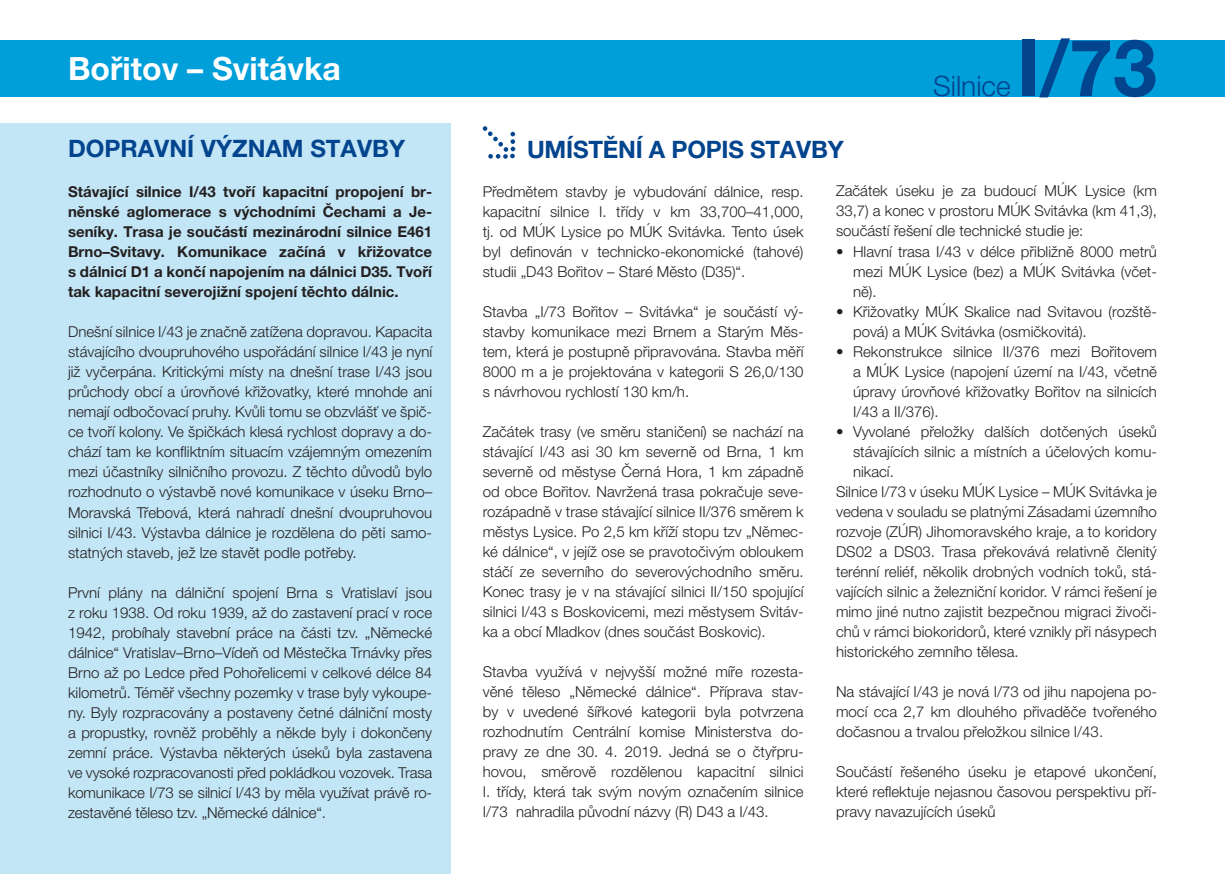
<style>
.page{position:relative;width:1225px;height:874px;background:#fff}
.page>*{position:absolute;margin:0;border:0;box-sizing:border-box;transform-origin:0 0}
.t1{font:700 78.8px "Helvetica Neue LT Pro";color:#02448d}
.t2{font:700 32px "Helvetica Neue LT Pro";color:#fff}
.t3{font:300 28.2px "Helvetica Neue LT Pro";color:#02448d}
.t4{font:700 24px "Helvetica Neue LT Pro";color:#02448d}
.t5{font:300 15px/20px "Helvetica Neue LT Pro";color:#231f20;text-align:justify}
.t6{font:700 15px/20px "Helvetica Neue LT Pro";color:#231f20;text-align:justify}
</style>
<div class="page">
<div style="left:0;top:40px;width:1225px;height:56px;background:#009fda"></div>
<div style="left:0;top:123px;width:450px;height:750px;background:#c3e6f6"></div>
<svg style="left:483px;top:126px;width:32px;height:33px"></svg>
<h2 class="t2" style="left:68px;top:48px;width:274px">Bořitov – Svitávka</h2>
<h3 class="t4" style="left:68px;top:133px;width:338px">DOPRAVNÍ VÝZNAM STAVBY</h3>
<p class="t6" style="left:68px;top:181px;width:366px">Stávající silnice I/43 tvoří kapacitní propojení br&shy;něnské aglomerace s východními Čechami a Je&shy;seníky. Trasa je součástí mezinárodní silnice E461<br>Brno–Svitavy. Komunikace začíná v křižovatce s dálnicí D1 a končí napojením na dálnici D35. Tvoří tak kapacitní severojižní spojení těchto dálnic.</p>
<p class="t5" style="left:68px;top:321px;width:366px">Dnešní silnice I/43 je značně zatížena dopravou. Kapacita stávajícího dvoupruhového uspořádání silnice I/43 je nyní již vyčerpána. Kritickými místy na dnešní trase I/43 jsou průchody obcí a úrovňové křižovatky, které mnohde ani nemají odbočovací pruhy. Kvůli tomu se obzvlášť ve špič&shy;ce tvoří kolony. Ve špičkách klesá rychlost dopravy a do&shy;chází tam ke konfliktním situacím vzájemným omezením mezi účastníky silničního provozu. Z těchto důvodů bylo rozhodnuto o výstavbě nové komunikace v úseku Brno– Moravská Třebová, která nahradí dnešní dvoupruhovou silnici I/43. Výstavba dálnice je rozdělena do pěti samo&shy;statných staveb, jež lze stavět podle potřeby.</p>
<p class="t5" style="left:68px;top:581px;width:366px">První plány na dálniční spojení Brna s Vratislaví jsou z roku 1938. Od roku 1939, až do zastavení prací v roce 1942, probíhaly stavební práce na části tzv. „Německé dálnice“ Vratislav–Brno–Vídeň od Městečka Trnávky přes Brno až po Ledce před Pohořelicemi v celkové délce 84 kilometrů. Téměř všechny pozemky v trase byly vykoupe&shy;ny. Byly rozpracovány a postaveny četné dálniční mosty a propustky, rovněž proběhly a někde byly i dokončeny zemní práce. Výstavba některých úseků byla zastavena ve vysoké rozpracovanosti před pokládkou vozovek. Trasa komunikace I/73 se silnicí I/43 by měla využívat právě ro&shy;zestavěné těleso tzv. „Německé dálnice“.</p>
<h3 class="t4" style="left:527px;top:135px;width:318px">UMÍSTĚNÍ A POPIS STAVBY</h3>
<h3 class="t3" style="left:933px;top:69px;width:79px">Silnice</h3>
<h1 class="t1" style="left:1016px;top:19px;width:142px">I/73</h1>
<p class="t5" style="left:483px;top:181px;width:322px">Předmětem stavby je vybudování dálnice, resp. kapacitní silnice I. třídy v km 33,700–41,000, tj. od MÚK Lysice po MÚK Svitávka. Tento úsek byl definován v technicko-ekonomické (tahové) studii „D43 Bořitov – Staré Město (D35)“.</p>
<p class="t5" style="left:483px;top:301px;width:322px">Stavba „I/73 Bořitov – Svitávka“ je součástí vý&shy;stavby komunikace mezi Brnem a Starým Měs&shy;tem, která je postupně připravována. Stavba měří 8000 m a je projektována v kategorii S 26,0/130 s návrhovou rychlostí 130 km/h.</p>
<p class="t5" style="left:483px;top:421px;width:322px">Začátek trasy (ve směru staničení) se nachází na stávající I/43 asi 30 km severně od Brna, 1 km severně od městyse Černá Hora, 1 km západně od obce Bořitov. Navržená trasa pokračuje seve&shy;rozápadně v trase stávající silnice II/376 směrem k městys Lysice. Po 2,5 km kříží stopu tzv „Němec&shy;ké dálnice“, v jejíž ose se pravotočivým obloukem stáčí ze severního do severovýchodního směru.<br>Konec trasy je v na stávající silnici II/150 spojující silnici I/43 s Boskovicemi, mezi městysem Svitáv&shy;ka a obcí Mladkov (dnes součást Boskovic).</p>
<p class="t5" style="left:483px;top:661px;width:322px">Stavba využívá v nejvyšší možné míře rozesta&shy;věné těleso „Německé dálnice“. Příprava stav&shy;by v uvedené šířkové kategorii byla potvrzena rozhodnutím Centrální komise Ministerstva do&shy;pravy ze dne 30. 4. 2019. Jedná se o čtyřpru&shy;hovou, směrově rozdělenou kapacitní silnici I. třídy, která tak svým novým označením silnice I/73 nahradila původní názvy (R) D43 a I/43.</p>
<p class="t5" style="left:836px;top:181px;width:322px">Začátek úseku je za budoucí MÚK Lysice (km 33,7) a konec v prostoru MÚK Svitávka (km 41,3), součástí řešení dle technické studie je:</p>
<p class="t5" style="left:853px;top:241px;width:305px;text-indent:-17px">• Hlavní trasa I/43 v délce přibližně 8000 metrů mezi MÚK Lysice (bez) a MÚK Svitávka (včet&shy;ně).</p>
<p class="t5" style="left:853px;top:301px;width:305px;text-indent:-17px">• Křižovatky MÚK Skalice nad Svitavou (rozště&shy;pová) a MÚK Svitávka (osmičkovitá).</p>
<p class="t5" style="left:853px;top:341px;width:305px;text-indent:-17px">• Rekonstrukce silnice II/376 mezi Bořitovem a MÚK Lysice (napojení území na I/43, včetně úpravy úrovňové křižovatky Bořitov na silnicích I/43 a II/376).</p>
<p class="t5" style="left:836px;top:421px;width:322px">• Vyvolané přeložky dalších dotčených úseků</p>
<p class="t5" style="left:853px;top:441px;width:305px">stávajících silnic a místních a účelových komu-</p>
<p class="t5" style="left:853px;top:461px;width:42px">nikací.</p>
<p class="t5" style="left:836px;top:481px;width:322px">Silnice I/73 v úseku MÚK Lysice – MÚK Svitávka je</p>
<p class="t5" style="left:836px;top:501px;width:322px">vedena v souladu se platnými Zásadami územního</p>
<p class="t5" style="left:836px;top:521px;width:322px">rozvoje (ZÚR) Jihomoravského kraje, a to koridory</p>
<p class="t5" style="left:836px;top:541px;width:322px">DS02 a DS03. Trasa překovává relativně členitý</p>
<p class="t5" style="left:836px;top:561px;width:322px">terénní reliéf, několik drobných vodních toků, stá-</p>
<p class="t5" style="left:836px;top:581px;width:322px">vajících silnic a železniční koridor. V rámci řešení je</p>
<p class="t5" style="left:836px;top:600px;width:322px">mimo jiné nutno zajistit bezpečnou migraci živoči-</p>
<p class="t5" style="left:836px;top:620px;width:322px">chů v rámci biokoridorů, které vznikly při násypech</p>
<p class="t5" style="left:836px;top:640px;width:184px">historického zemního tělesa.</p>
<p class="t5" style="left:836px;top:680px;width:322px">Na stávající I/43 je nová I/73 od jihu napojena po&shy;mocí cca 2,7 km dlouhého přivaděče tvořeného dočasnou a trvalou přeložkou silnice I/43.</p>
<p class="t5" style="left:836px;top:760px;width:322px">Součástí řešeného úseku je etapové ukončení, které reflektuje nejasnou časovou perspektivu pří&shy;pravy navazujících úseků</p>
</div>
